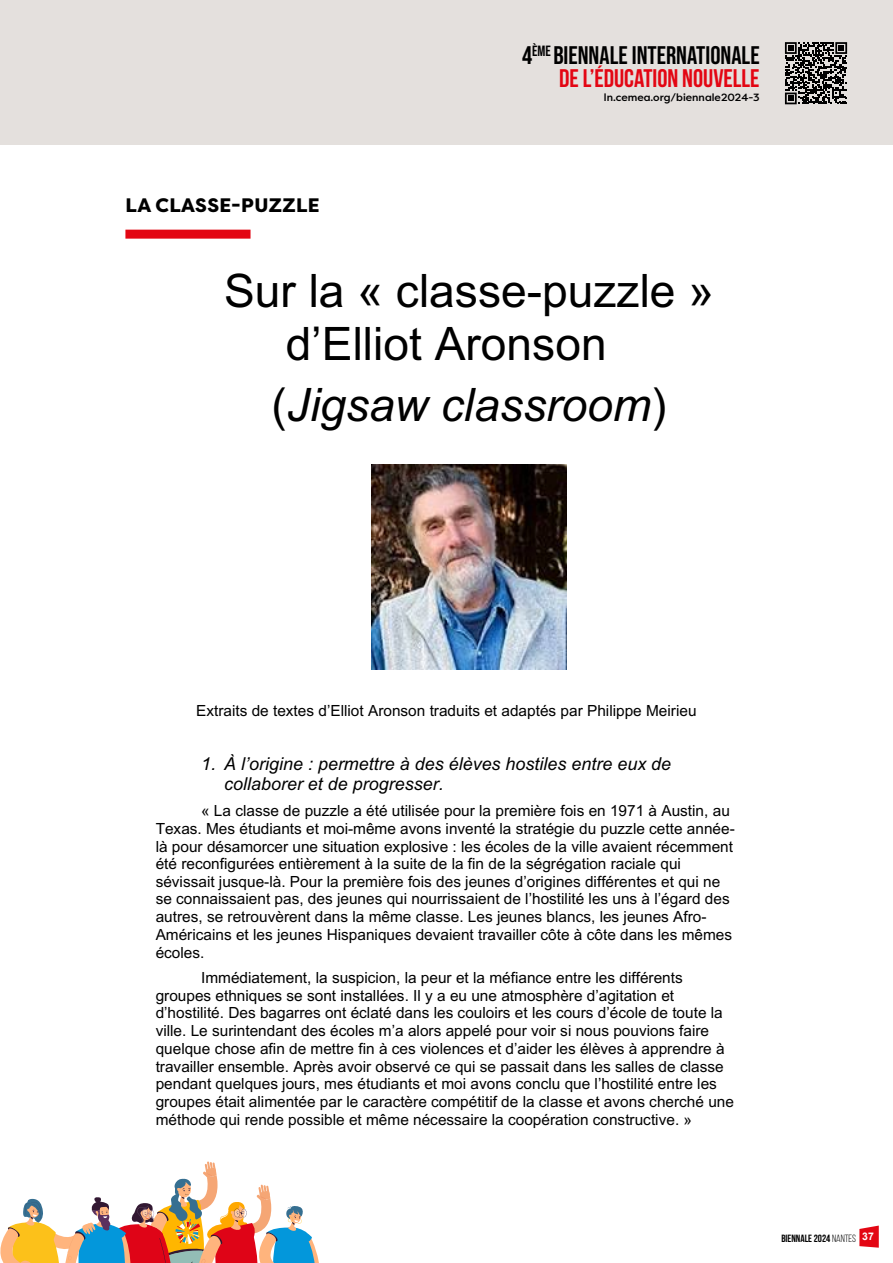
<style>
.page{position:relative;width:893px;height:1263px;background:#fff}
.page>*{position:absolute;margin:0;border:0;box-sizing:border-box;transform-origin:0 0}
.t1{font:46.2px/53.2px "Arial";color:#000}
.t2{font:italic 46.2px "Arial";color:#000}
.t3{font:25.5px/22.6px "Bebas Neue";color:#000;text-align:right}
.t4{font:800 19.5px "Filson Pro";letter-spacing:.02em;color:#000}
.t5{font:italic 17.85px/20.5px "Arial";letter-spacing:.005em;color:#000}
.t6{font:15.45px/17.7px "Arial";color:#000}
.t7{font:500 10.5px "Filson Pro";color:#000}
.t8{font:700 10.5px "Bebas Neue";color:#000}
.s1{font-weight:700;color:#e30613}
.s2{font-style:normal}
.s3{font-weight:400}
.s4{font-family:"Arial";color:#fff}
</style>
<div class="page">
<svg style="left:859px;top:1225px;width:20px;height:23px"></svg>
<div style="left:0;top:0;width:893px;height:145px;background:#e4e0dd"></div>
<svg style="left:0;top:1161px;width:319px;height:102px"></svg>
<div style="left:782px;top:39px;width:68px;height:69px;background:linear-gradient(to right,#e3dfdc,#e4e0dd)"></div>
<svg style="left:785px;top:42px;width:62px;height:62px"></svg>
<div style="left:125px;top:230px;width:126px;height:9px;background:#e30613"></div>
<img style="left:372px;top:465px;width:195px;height:205px">
<p class="t4" style="left:126px;top:193px;width:195px">LA CLASSE-PUZZLE</p>
<h2 class="t3" style="left:522px;top:44px;width:239px">4<sup>ÈME</sup> BIENNALE INTERNATIONALE<br><span class="s1">DE L’ÉDUCATION NOUVELLE</span></h2>
<p class="t7" style="left:604px;top:90px;width:157px">ln.cemea.org/biennale2024-3</p>
<h1 class="t1" style="left:286px;top:263px;width:430px;text-indent:-62px">Sur la « classe-puzzle » d’Elliot Aronson</h1>
<h1 class="t2" style="left:272px;top:375px;width:397px"><span class="s2">(</span>Jigsaw classroom<span class="s2">)</span></h1>
<p class="t6" style="left:196px;top:702px;width:502px">Extraits de textes d’Elliot Aronson traduits et adaptés par Philippe Meirieu</p>
<p class="t5" style="left:224px;top:753px;width:448px;text-indent:-23px">1. À l’origine : permettre à des élèves hostiles entre eux de collaborer et de progresser.</p>
<p class="t6" style="left:156px;top:802px;width:581px;text-indent:45px">« La classe de puzzle a été utilisée pour la première fois en 1971 à Austin, au Texas. Mes étudiants et moi-même avons inventé la stratégie du puzzle cette année&shy;là pour désamorcer une situation explosive : les écoles de la ville avaient récemment été reconfigurées entièrement à la suite de la fin de la ségrégation raciale qui sévissait jusque-là. Pour la première fois des jeunes d’origines différentes et qui ne se connaissaient pas, des jeunes qui nourrissaient de l’hostilité les uns à l’égard des autres, se retrouvèrent dans la même classe. Les jeunes blancs, les jeunes Afro-Américains et les jeunes Hispaniques devaient travailler côte à côte dans les mêmes écoles.</p>
<p class="t6" style="left:156px;top:968px;width:580px;text-indent:45px">Immédiatement, la suspicion, la peur et la méfiance entre les différents groupes ethniques se sont installées. Il y a eu une atmosphère d’agitation et d’hostilité. Des bagarres ont éclaté dans les couloirs et les cours d’école de toute la ville. Le surintendant des écoles m’a alors appelé pour voir si nous pouvions faire quelque chose afin de mettre fin à ces violences et d’aider les élèves à apprendre à travailler ensemble. Après avoir observé ce qui se passait dans les salles de classe pendant quelques jours, mes étudiants et moi avons conclu que l’hostilité entre les groupes était alimentée par le caractère compétitif de la classe et avons cherché une méthode qui rende possible et même nécessaire la coopération constructive. »</p>
<p class="t8" style="left:781px;top:1232px;width:94px">BIENNALE 2024 <span class="s3">NANTES</span> <span class="s4">37</span></p>
</div>
